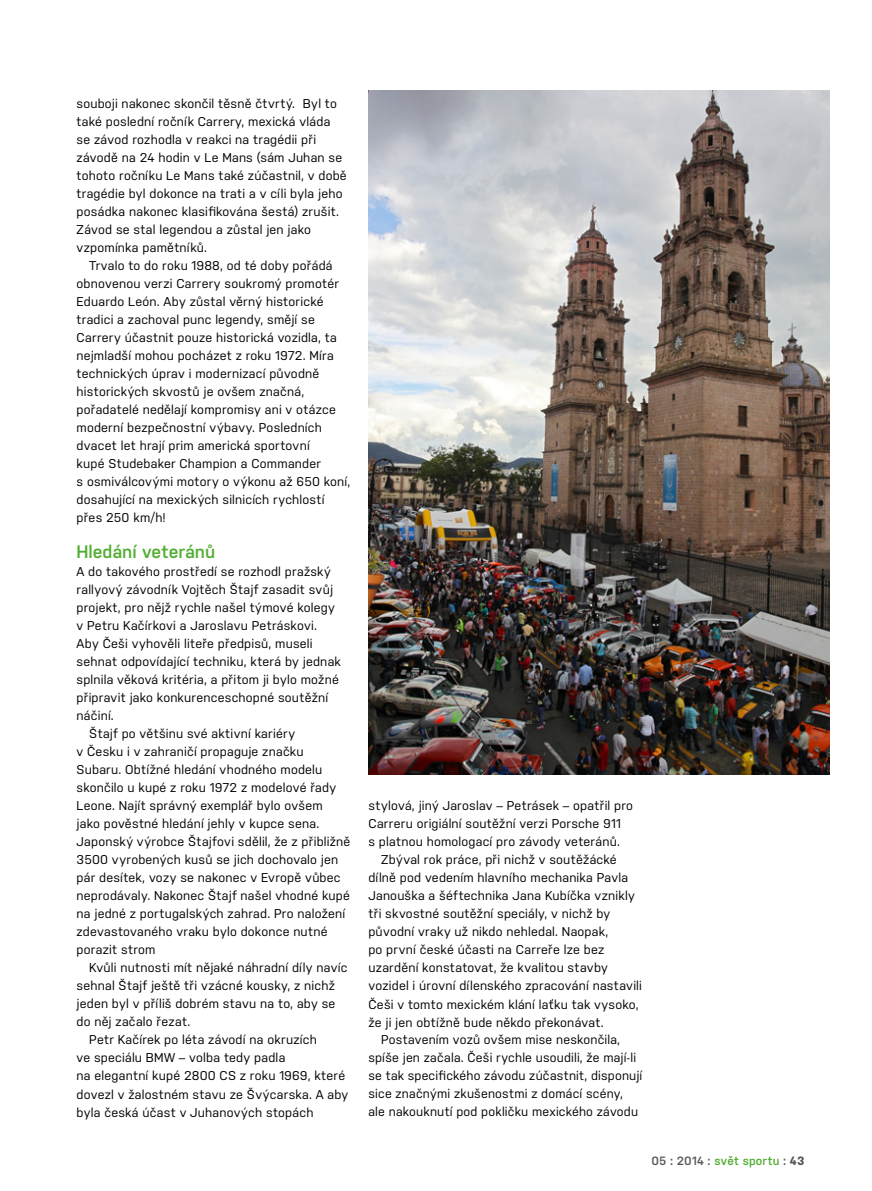
<style>
.page{position:relative;width:872px;height:1191px;background:#fff}
.page>*{position:absolute;margin:0;border:0;box-sizing:border-box;transform-origin:0 0}
.t1{font:600 18px "Nudista";color:#52ae32}
.t2{font:12.75px/18px "Nudista";letter-spacing:.015em;color:#000}
.t3{font:600 12px "Nudista";letter-spacing:.02em;color:#52ae32}
.s1{color:#575756}
.s2{font-weight:700;color:#575756}
</style>
<div class="page">
<img style="left:368px;top:90px;width:461px;height:684px">
<p class="t2" style="left:77px;top:93px;width:272px">souboji nakonec skončil těsně čtvrtý. Byl to také poslední ročník Carrery, mexická vláda se závod rozhodla v reakci na tragédii při závodě na 24 hodin v Le Mans (sám Juhan se tohoto ročníku Le Mans také zúčastnil, v době tragédie byl dokonce na trati a v cíli byla jeho posádka nakonec klasifikována šestá) zrušit.<br>Závod se stal legendou a zůstal jen jako vzpomínka pamětníků.</p>
<p class="t2" style="left:77px;top:256px;width:275px;text-indent:13px">Trvalo to do roku 1988, od té doby pořádá obnovenou verzi Carrery soukromý promotér Eduardo León. Aby zůstal věrný historické tradici a zachoval punc legendy, smějí se Carrery účastnit pouze historická vozidla, ta nejmladší mohou pocházet z roku 1972. Míra technických úprav i modernizací původně historických skvostů je ovšem značná, pořadatelé nedělají kompromisy ani v otázce moderní bezpečnostní výbavy. Posledních dvacet let hrají prim americká sportovní<br>kupé Studebaker Champion a Commander<br>s osmiválcovými motory o výkonu až 650 koní, dosahující na mexických silnicích rychlostí přes 250 km/h!</p>
<h1 class="t1" style="left:77px;top:539px;width:140px">Hledání veteránů</h1>
<p class="t2" style="left:77px;top:561px;width:256px">A do takového prostředí se rozhodl pražský</p>
<p class="t2" style="left:77px;top:579px;width:258px">rallyový závodník Vojtěch Štajf zasadit svůj</p>
<p class="t2" style="left:77px;top:597px;width:260px">projekt, pro nějž rychle našel týmové kolegy</p>
<p class="t2" style="left:77px;top:615px;width:242px">v Petru Kačírkovi a Jaroslavu Petráskovi.</p>
<p class="t2" style="left:77px;top:633px;width:237px">Aby Češi vyhověli liteře předpisů, museli</p>
<p class="t2" style="left:77px;top:652px;width:266px">sehnat odpovídající techniku, která by jednak</p>
<p class="t2" style="left:77px;top:670px;width:264px">splnila věková kritéria, a přitom ji bylo možné</p>
<p class="t2" style="left:77px;top:688px;width:253px">připravit jako konkurenceschopné soutěžní</p>
<p class="t2" style="left:77px;top:706px;width:39px">náčiní.</p>
<p class="t2" style="left:89px;top:724px;width:207px">Štajf po většinu své aktivní kariéry</p>
<p class="t2" style="left:77px;top:742px;width:229px">v Česku i v zahraničí propaguje značku</p>
<p class="t2" style="left:77px;top:760px;width:247px">Subaru. Obtížné hledání vhodného modelu</p>
<p class="t2" style="left:77px;top:778px;width:261px">skončilo u kupé z roku 1972 z modelové řady</p>
<p class="t2" style="left:77px;top:796px;width:248px">Leone. Najít správný exemplář bylo ovšem</p>
<p class="t2" style="left:77px;top:814px;width:244px">jako pověstné hledání jehly v kupce sena.</p>
<p class="t2" style="left:77px;top:832px;width:275px">Japonský výrobce Štajfovi sdělil, že z přibližně</p>
<p class="t2" style="left:77px;top:850px;width:263px">3500 vyrobených kusů se jich dochovalo jen</p>
<p class="t2" style="left:77px;top:868px;width:265px">pár desítek, vozy se nakonec v Evropě vůbec</p>
<p class="t2" style="left:77px;top:886px;width:275px">neprodávaly. Nakonec Štajf našel vhodné kupé</p>
<p class="t2" style="left:77px;top:904px;width:270px">na jedné z portugalských zahrad. Pro naložení</p>
<p class="t2" style="left:77px;top:922px;width:252px">zdevastovaného vraku bylo dokonce nutné</p>
<p class="t2" style="left:77px;top:940px;width:81px">porazit strom</p>
<p class="t2" style="left:89px;top:958px;width:260px">Kvůli nutnosti mít nějaké náhradní díly navíc</p>
<p class="t2" style="left:77px;top:976px;width:260px">sehnal Štajf ještě tři vzácné kousky, z nichž</p>
<p class="t2" style="left:77px;top:994px;width:260px">jeden byl v příliš dobrém stavu na to, aby se</p>
<p class="t2" style="left:77px;top:1012px;width:115px">do něj začalo řezat.</p>
<p class="t2" style="left:89px;top:1030px;width:229px">Petr Kačírek po léta závodí na okruzích</p>
<p class="t2" style="left:77px;top:1048px;width:210px">ve speciálu BMW – volba tedy padla</p>
<p class="t2" style="left:77px;top:1066px;width:270px">na elegantní kupé 2800 CS z roku 1969, které</p>
<p class="t2" style="left:77px;top:1084px;width:273px">dovezl v žalostném stavu ze Švýcarska. A aby</p>
<p class="t2" style="left:77px;top:1102px;width:238px">byla česká účast v Juhanových stopách</p>
<p class="t2" style="left:368px;top:796px;width:266px">stylová, jiný Jaroslav – Petrásek – opatřil pro<br>Carreru origiální soutěžní verzi Porsche 911<br>s platnou homologací pro závody veteránů.</p>
<p class="t2" style="left:381px;top:850px;width:237px">Zbýval rok práce, při nichž v soutěžácké</p>
<p class="t2" style="left:368px;top:868px;width:261px">dílně pod vedením hlavního mechanika Pavla</p>
<p class="t2" style="left:368px;top:886px;width:268px">Janouška a šéftechnika Jana Kubíčka vznikly</p>
<p class="t2" style="left:368px;top:904px;width:243px">tři skvostné soutěžní speciály, v nichž by</p>
<p class="t2" style="left:368px;top:922px;width:241px">původní vraky už nikdo nehledal. Naopak,</p>
<p class="t2" style="left:368px;top:940px;width:237px">po první české účasti na Carreře lze bez</p>
<p class="t2" style="left:368px;top:958px;width:241px">uzardění konstatovat, že kvalitou stavby</p>
<p class="t2" style="left:368px;top:976px;width:275px">vozidel i úrovní dílenského zpracování nastavili</p>
<p class="t2" style="left:368px;top:994px;width:272px">Češi v tomto mexickém klání laťku tak vysoko,</p>
<p class="t2" style="left:368px;top:1012px;width:237px">že ji jen obtížně bude někdo překonávat.</p>
<p class="t2" style="left:381px;top:1029px;width:240px">Postavením vozů ovšem mise neskončila,</p>
<p class="t2" style="left:368px;top:1047px;width:269px">spíše jen začala. Češi rychle usoudili, že mají-li</p>
<p class="t2" style="left:368px;top:1065px;width:275px">se tak specifického závodu zúčastnit, disponují</p>
<p class="t2" style="left:368px;top:1083px;width:256px">sice značnými zkušenostmi z domácí scény,</p>
<p class="t2" style="left:368px;top:1101px;width:271px">ale nakouknutí pod pokličku mexického závodu</p>
<p class="t3" style="left:651px;top:1152px;width:154px"><span class="s1">05 : 2014 :</span> svět sportu <span class="s1">:</span> <span class="s2">43</span></p>
</div>
